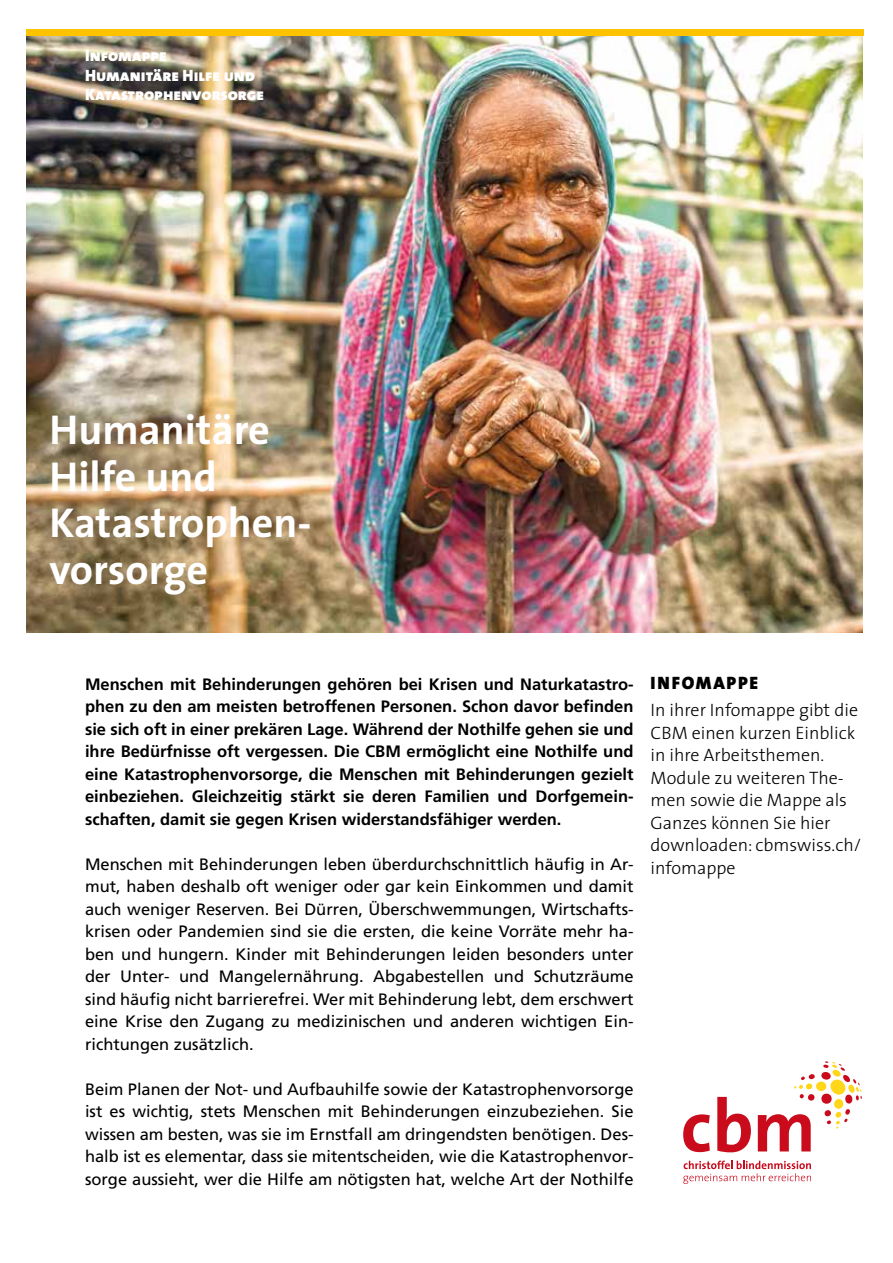
<style>
.page{position:relative;width:893px;height:1263px;background:#fff}
.page>*{position:absolute;margin:0;border:0;box-sizing:border-box;transform-origin:0 0}
.t1{font:700 42px/46.5px "The Sans";color:#fff}
.t2{font:300 18px/22.5px "The Sans";color:#000}
.t3{font:18px "The Sans Black Caps";letter-spacing:.09em;color:#000}
.t4{font:16.5px/22.5px "Frutiger LT Std";color:#000;text-align:justify}
.t5{font:700 16.5px/22.5px "Frutiger LT Std";color:#000;text-align:justify}
.t6{font:16.5px/19.8px "The Sans Black Caps";color:#fff}
</style>
<div class="page">
<img style="left:27px;top:37px;width:836px;height:595px">
<div style="left:27px;top:30px;width:837px;height:6px;background:#fdc300"></div>
<svg style="left:683px;top:1114px;width:27px;height:38px"></svg>
<svg style="left:717px;top:1097px;width:34px;height:55px"></svg>
<svg style="left:758px;top:1114px;width:53px;height:37px"></svg>
<svg style="left:683px;top:1160px;width:128px;height:24px"></svg>
<div style="left:816px;top:1081px;width:10px;height:10px;background:#ffd618;border-radius:50%"></div>
<svg style="left:794px;top:1074px;width:21px;height:27px"></svg>
<svg style="left:821px;top:1061px;width:41px;height:67px"></svg>
<p class="t6" style="left:85px;top:45px;width:180px">Infomappe<br>Humanitäre Hilfe und<br>Katastrophenvorsorge</p>
<h1 class="t1" style="left:50px;top:406px;width:263px">Humanitäre<br>Hilfe und<br>Katastrophen&shy;vorsorge</h1>
<p class="t5" style="left:85px;top:673px;width:550px">Menschen mit Behinderungen gehören bei Krisen und Naturkatastro&shy;phen zu den am meisten betroffenen Personen. Schon davor befinden sie sich oft in einer prekären Lage. Während der Nothilfe gehen sie und ihre Bedürfnisse oft vergessen. Die CBM ermöglicht eine Nothilfe und eine Katastrophenvorsorge, die Menschen mit Behinderungen gezielt einbeziehen. Gleichzeitig stärkt sie deren Familien und Dorfgemein&shy;schaften, damit sie gegen Krisen widerstandsfähiger werden.</p>
<p class="t4" style="left:85px;top:853px;width:550px">Menschen mit Behinderungen leben überdurchschnittlich häufig in Ar&shy;mut, haben deshalb oft weniger oder gar kein Einkommen und damit auch weniger Reserven. Bei Dürren, Überschwemmungen, Wirtschafts&shy;krisen oder Pandemien sind sie die ersten, die keine Vorräte mehr ha&shy;ben und hungern. Kinder mit Behinderungen leiden besonders unter der Unter- und Mangelernährung. Abgabestellen und Schutzräume sind häufig nicht barrierefrei. Wer mit Behinderung lebt, dem erschwert eine Krise den Zugang zu medizinischen und anderen wichtigen Ein&shy;richtungen zusätzlich.</p>
<p class="t4" style="left:85px;top:1078px;width:550px">Beim Planen der Not- und Aufbauhilfe sowie der Katastrophenvorsorge ist es wichtig, stets Menschen mit Behinderungen einzubeziehen. Sie wissen am besten, was sie im Ernstfall am dringendsten benötigen. Des&shy;halb ist es elementar, dass sie mitentscheiden, wie die Katastrophenvor&shy;sorge aussieht, wer die Hilfe am nötigsten hat, welche Art der Nothilfe</p>
<p class="t3" style="left:651px;top:668px;width:109px">INFOMAPPE</p>
<p class="t2" style="left:651px;top:698px;width:212px">In ihrer Infomappe gibt die<br>CBM einen kurzen Einblick in ihre Arbeitsthemen.<br>Module zu weiteren The&shy;men sowie die Mappe als<br>Ganzes können Sie hier downloaden: cbmswiss.ch/ infomappe</p>
</div>
